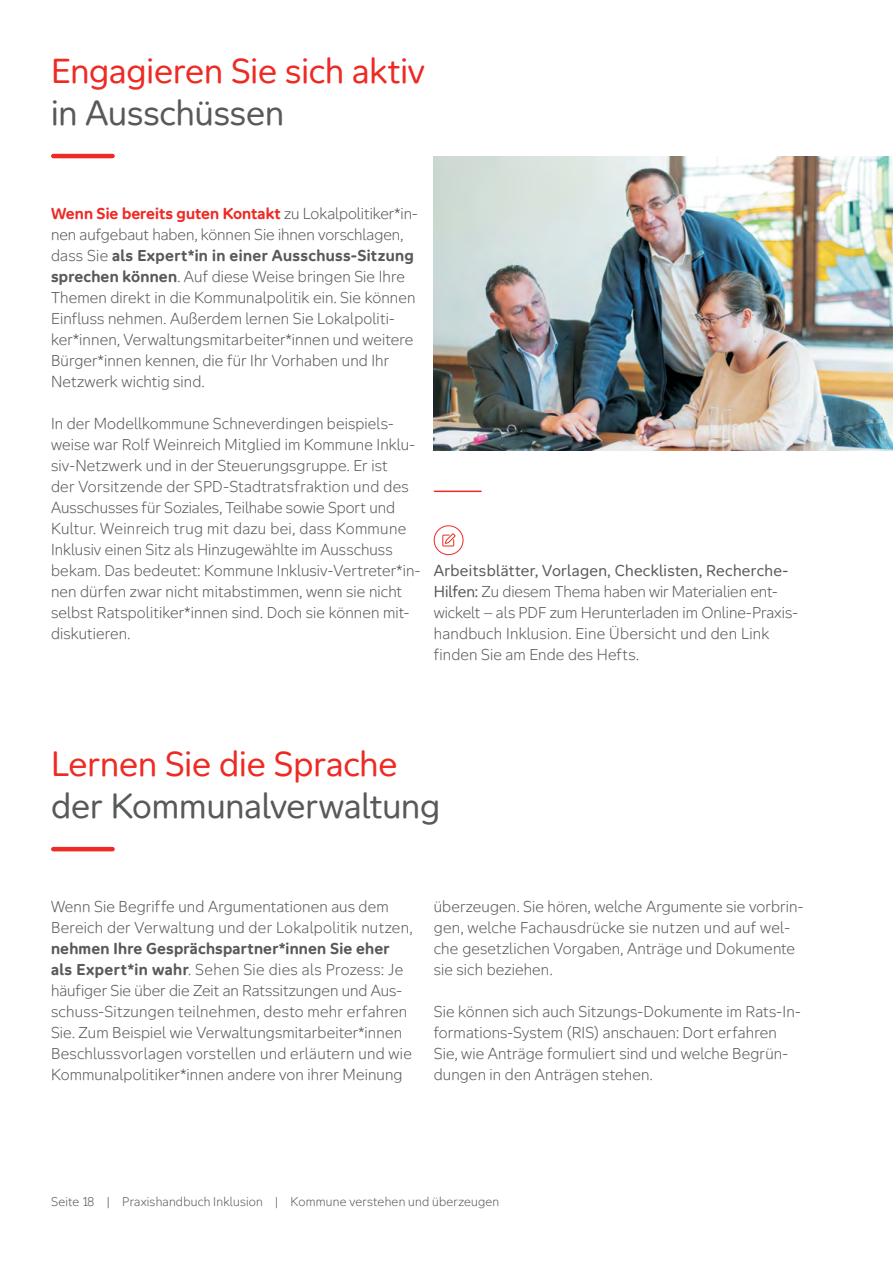
<style>
.page{position:relative;width:893px;height:1263px;background:#fff}
.page>*{position:absolute;margin:0;border:0;box-sizing:border-box;transform-origin:0 0}
.t1{font:33px "Aktion Mensch";color:#ee2a24}
.t2{font:33px "Aktion Mensch";color:#58595b}
.t3{font:300 15px/21px "Aktion Mensch";letter-spacing:.005em;color:#58595b}
.t4{font:300 12px "Aktion Mensch";letter-spacing:.015em;color:#58595b}
.s1{font-weight:700;color:#ee2a24}
.s2{font-weight:700}
.s3{font-weight:400}
</style>
<div class="page">
<img style="left:434px;top:156px;width:459px;height:294px">
<hr style="left:434px;top:491px;width:47px;height:1px;background:#ee2a24">
<div style="left:434px;top:525px;width:29px;height:30px;border:1px solid #ee2a24;border-radius:50%"></div>
<svg style="left:442px;top:533px;width:14px;height:14px"></svg>
<hr style="left:53px;top:154px;width:60px;height:4px;background:#ee2a24">
<hr style="left:53px;top:847px;width:60px;height:4px;background:#ee2a24">
<h1 class="t1" style="left:51px;top:46px;width:375px">Engagieren Sie sich aktiv</h1>
<h1 class="t2" style="left:51px;top:88px;width:235px">in Ausschüssen</h1>
<p class="t3" style="left:51px;top:203px;width:368px"><span class="s1">Wenn Sie bereits guten Kontakt</span> zu Lokalpolitiker*in&shy;nen aufgebaut haben, können Sie ihnen vorschlagen, dass Sie <span class="s2">als Expert*in in einer Ausschuss-Sitzung sprechen können</span>. Auf diese Weise bringen Sie Ihre Themen direkt in die Kommunalpolitik ein. Sie können Einfluss nehmen. Außerdem lernen Sie Lokalpoliti&shy;ker*innen, Verwaltungsmitarbeiter*innen und weitere Bürger*innen kennen, die für Ihr Vorhaben und Ihr Netzwerk wichtig sind.</p>
<p class="t3" style="left:51px;top:413px;width:371px">In der Modellkommune Schneverdingen beispiels&shy;weise war Rolf Weinreich Mitglied im Kommune Inklu&shy;siv-Netzwerk und in der Steuerungsgruppe. Er ist<br>der Vorsitzende der SPD-Stadtratsfraktion und des Ausschusses für Soziales, Teilhabe sowie Sport und Kultur. Weinreich trug mit dazu bei, dass Kommune Inklusiv einen Sitz als Hinzugewählte im Ausschuss bekam. Das bedeutet: Kommune Inklusiv-Vertreter*in&shy;nen dürfen zwar nicht mitabstimmen, wenn sie nicht selbst Ratspolitiker*innen sind. Doch sie können mit&shy;diskutieren.</p>
<p class="t3" style="left:434px;top:560px;width:366px"><span class="s3">Arbeitsblätter, Vorlagen, Checklisten, Recherche-Hilfen:</span> Zu diesem Thema haben wir Materialien ent&shy;wickelt – als PDF zum Herunterladen im Online-Praxis&shy;handbuch Inklusion. Eine Übersicht und den Link finden Sie am Ende des Hefts.</p>
<h1 class="t1" style="left:51px;top:739px;width:348px">Lernen Sie die Sprache</h1>
<h1 class="t2" style="left:51px;top:781px;width:391px">der Kommunalverwaltung</h1>
<p class="t3" style="left:51px;top:896px;width:363px">Wenn Sie Begriffe und Argumentationen aus dem<br>Bereich der Verwaltung und der Lokalpolitik nutzen,</p>
<p class="t3" style="left:51px;top:938px;width:362px"><span class="s2">nehmen Ihre Gesprächspartner*innen Sie eher als Expert*in wahr</span>. Sehen Sie dies als Prozess: Je häufiger Sie über die Zeit an Ratssitzungen und Aus&shy;schuss-Sitzungen teilnehmen, desto mehr erfahren Sie. Zum Beispiel wie Verwaltungsmitarbeiter*innen Beschlussvorlagen vorstellen und erläutern und wie Kommunalpolitiker*innen andere von ihrer Meinung</p>
<p class="t3" style="left:434px;top:896px;width:371px">überzeugen. Sie hören, welche Argumente sie vorbrin&shy;gen, welche Fachausdrücke sie nutzen und auf wel&shy;che gesetzlichen Vorgaben, Anträge und Dokumente sie sich beziehen.</p>
<p class="t3" style="left:434px;top:1001px;width:368px">Sie können sich auch Sitzungs-Dokumente im Rats-In&shy;formations-System (RIS) anschauen: Dort erfahren Sie, wie Anträge formuliert sind und welche Begrün&shy;dungen in den Anträgen stehen.</p>
<p class="t4" style="left:51px;top:1194px;width:450px">Seite 18 | Praxishandbuch Inklusion | Kommune verstehen und überzeugen</p>
</div>
